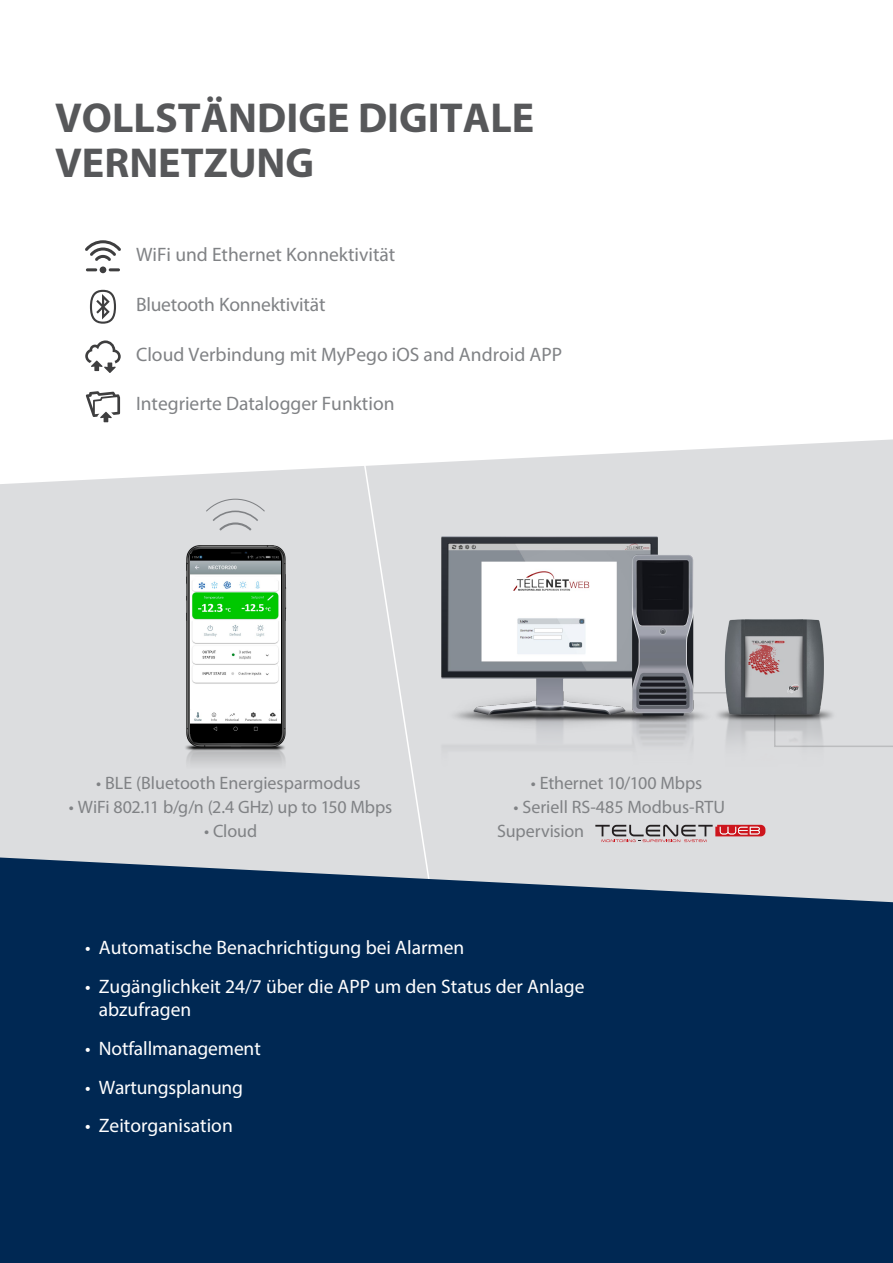
<style>
.page{position:relative;width:893px;height:1263px;background:#fff}
.page>*{position:absolute;margin:0;border:0;box-sizing:border-box;transform-origin:0 0}
.titoli{font:700 42px/45px "Myriad Pro";color:#57585a}
.t1{font:19.5px/23.4px "Myriad Pro";color:#fff}
.t2{font:19.5px "Myriad Pro";color:#808285}
.t3{font:18px "Myriad Pro";color:#808285}
</style>
<div class="page">
<svg style="left:0;top:439px;width:893px;height:418px;background:#dfe0e2"></svg>
<div style="left:362px;top:456px;width:71px;height:401px;background:#dcdddf"></div>
<div style="left:0;top:857px;width:893px;height:406px;background:#002853"></div>
<img style="left:180px;top:545px;width:110px;height:257px">
<svg style="left:205px;top:498px;width:61px;height:35px;background:#d2d3d5"></svg>
<img style="left:191px;top:554px;width:89px;height:179px">
<img style="left:713px;top:620px;width:123px;height:71px">
<img style="left:440px;top:537px;width:273px;height:230px">
<svg style="left:595px;top:691px;width:298px;height:175px;background:#cccbcd"></svg>
<div style="left:100px;top:266px;width:6px;height:7px;background:#3e3e3f;border-radius:50%"></div>
<svg style="left:85px;top:240px;width:36px;height:21px"></svg>
<svg style="left:109px;top:268px;width:11px;height:3px"></svg>
<svg style="left:86px;top:268px;width:11px;height:3px"></svg>
<svg style="left:86px;top:391px;width:34px;height:31px"></svg>
<svg style="left:85px;top:340px;width:36px;height:33px"></svg>
<svg style="left:90px;top:290px;width:26px;height:34px"></svg>
<p class="titoli" style="left:55px;top:94px;width:481px">VOLLSTÄNDIGE DIGITALE<br>VERNETZUNG</p>
<p class="t2" style="left:136px;top:242px;width:261px">WiFi und Ethernet Konnektivität</p>
<p class="t2" style="left:136px;top:293px;width:191px">Bluetooth Konnektivität</p>
<p class="t2" style="left:136px;top:342px;width:428px">Cloud Verbindung mit MyPego iOS and Android APP</p>
<p class="t2" style="left:136px;top:392px;width:260px">Integrierte Datalogger Funktion</p>
<p class="t3" style="left:96px;top:771px;width:266px">• BLE (Bluetooth Energiesparmodus</p>
<p class="t3" style="left:69px;top:796px;width:325px">• WiFi 802.11 b/g/n (2.4 GHz) up to 150 Mbps</p>
<p class="t3" style="left:204px;top:820px;width:54px">• Cloud</p>
<p class="t3" style="left:531px;top:772px;width:173px">• Ethernet 10/100 Mbps</p>
<p class="t3" style="left:514px;top:796px;width:213px">• Seriell RS-485 Modbus-RTU</p>
<p class="t3" style="left:497px;top:820px;width:89px">Supervision</p>
<p class="t1" style="left:85px;top:936px;width:381px">• Automatische Benachrichtigung bei Alarmen</p>
<p class="t1" style="left:99px;top:974px;width:487px;text-indent:-14px">• Zugänglichkeit 24/7 über die APP um den Status der Anlage abzufragen</p>
<p class="t1" style="left:85px;top:1036px;width:177px">• Notfallmanagement</p>
<p class="t1" style="left:85px;top:1075px;width:160px">• Wartungsplanung</p>
<p class="t1" style="left:85px;top:1114px;width:149px">• Zeitorganisation</p>
</div>
